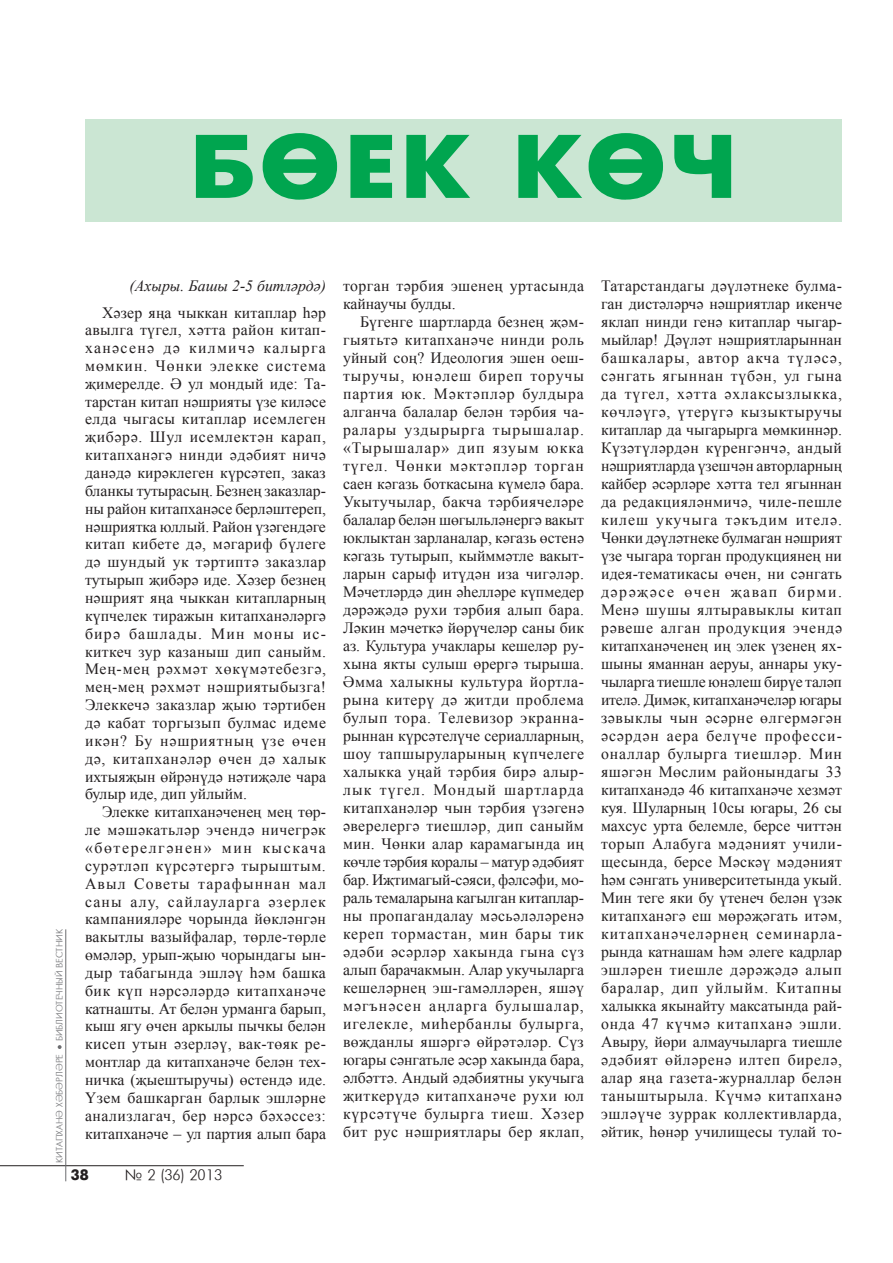
<style>
.page{position:relative;width:893px;height:1263px;background:#fff}
.page>*{position:absolute;margin:0;border:0;box-sizing:border-box;transform-origin:0 0}
._1заг{font:700 90px "NT Futuris";letter-spacing:.04em;color:#00a54f;scale:1.1 1}
._1текст{font:15.75px/18px "Times New Roman";letter-spacing:.02em;color:#231f20;text-align:justify}
._1текст-2{font:italic 15.75px "Times New Roman";color:#231f20}
.t1{font:15px "NT Futuris";color:#231f20}
.t2{font:700 15px "NT Futuris";color:#231f20}
.t3{font:9px "NT Futuris";color:#6c6d70}
</style>
<div class="page">
<hr style="left:0;top:1165px;width:244px;height:1px;background:#231f20">
<hr style="left:66px;top:929px;width:1px;height:252px;background:#6c6d70">
<svg style="left:58px;top:1045px;width:4px;height:4px"></svg>
<div style="left:85px;top:119px;width:757px;height:102px;background:#cbe6d3"></div>
<p class="_1заг" style="left:190px;top:117px;width:499px">БЉЕК КЉЧ</p>
<p class="t3" style="left:55px;top:1041px;width:113px;rotate:-90deg">БИБЛИОТЕЧНЫЙ ВЕСТНИК</p>
<p class="t3" style="left:55px;top:1162px;width:110px;rotate:-90deg">КИТАПХАНЂ ХЂБЂРЛЂРЕ</p>
<p class="_1текст-2" style="left:130px;top:275px;width:198px">(Ахыры. Башы 2-5 битләрдә)</p>
<p class="_1текст" style="left:85px;top:303px;width:243px;text-indent:17px">Хәзер яңа чыккан китаплар һәр авылга түгел, хәтта район китап&shy;ханәсенә дә килмичә калырга мөмкин. Чөнки элекке система җимерелде. Ә ул мондый иде: Та&shy;тарстан китап нәшрияты үзе киләсе елда чыгасы китаплар исемлеген җибәрә. Шул исемлектән карап, китапханәгә нинди әдәбият ничә данәдә кирәклеген күрсәтеп, заказ бланкы тутырасың. Безнең заказлар&shy;ны район китапханәсе берләштереп, нәшриятка юллый. Район үзәгендәге китап кибете дә, мәгариф бүлеге дә шундый ук тәртиптә заказлар тутырып җибәрә иде. Хәзер безнең нәшрият яңа чыккан китапларның күпчелек тиражын китапханәләргә бирә башлады. Мин моны ис&shy;киткеч зур казаныш дип саныйм.<br>Мең-мең рәхмәт хөкүмәтебезгә, мең-мең рәхмәт нәшриятыбызга!<br>Элеккечә заказлар җыю тәртибен дә кабат торгызып булмас идеме икән? Бу нәшриятның үзе өчен дә, китапханәләр өчен дә халык ихтыяҗын өйрәнүдә нәтиҗәле чара булыр иде, дип уйлыйм.</p>
<p class="_1текст" style="left:85px;top:803px;width:242px;text-indent:17px">Элекке китапханәченең мең төр&shy;ле мәшәкатьләр эчендә ничегрәк «бөтерелгәнен» мин кыскача сурәтләп күрсәтергә тырыштым.<br>Авыл Советы тарафыннан мал саны алу, сайлауларга әзерлек кампанияләре чорында йөкләнгән вакытлы вазыйфалар, төрле-төрле өмәләр, урып-җыю чорындагы ын&shy;дыр табагында эшләү һәм башка бик күп нәрсәләрдә китапханәче катнашты. Ат белән урманга барып, кыш ягу өчен аркылы пычкы белән кисеп утын әзерләү, вак-төяк ре&shy;монтлар да китапханәче белән тех&shy;ничка (җыештыручы) өстендә иде.<br>Үзем башкарган барлык эшләрне анализлагач, бер нәрсә бәхәссез: китапханәче – ул партия алып бара</p>
<p class="t2" style="left:71px;top:1167px;width:19px">38</p>
<p class="t1" style="left:125px;top:1167px;width:99px">№ 2 (36) 2013</p>
<p class="_1текст" style="left:343px;top:277px;width:243px">торган тәрбия эшенең уртасында кайнаучы булды.</p>
<p class="_1текст" style="left:343px;top:312px;width:243px;text-indent:17px">Бүгенге шартларда безнең җәм&shy;гыятьтә китапханәче нинди роль уйный соң? Идеология эшен оеш&shy;тыручы, юнәлеш биреп торучы партия юк. Мәктәпләр булдыра алганча балалар белән тәрбия ча&shy;ралары уздырырга тырышалар. «Тырышалар» дип язуым юкка түгел. Чөнки мәктәпләр торган саен кәгазь боткасына күмелә бара.<br>Укытучылар, бакча тәрбиячеләре балалар белән шөгыльләнергә вакыт юклыктан зарланалар, кәгазь өстенә кәгазь тутырып, кыйммәтле вакыт&shy;ларын сарыф итүдән иза чигәләр.<br>Мәчетләрдә дин әһелләре күпмедер дәрәҗәдә рухи тәрбия алып бара.<br>Ләкин мәчеткә йөрүчеләр саны бик аз. Культура учаклары кешеләр ру&shy;хына якты сулыш өрергә тырыша.<br>Әмма халыкны культура йортла&shy;рына китерү дә җитди проблема булып тора. Телевизор экранна&shy;рыннан күрсәтелүче сериалларның, шоу тапшыруларының күпчелеге халыкка уңай тәрбия бирә алыр&shy;лык түгел. Мондый шартларда китапханәләр чын тәрбия үзәгенә әверелергә тиешләр, дип саныйм мин. Чөнки алар карамагында иң көчле тәрбия коралы – матур әдәбият бар. Иҗтимагый-сәяси, фәлсәфи, мо&shy;раль темаларына кагылган китаплар&shy;ны пропагандалау мәсьәләләренә кереп тормастан, мин бары тик әдәби әсәрләр хакында гына сүз алып барачакмын. Алар укучыларга кешеләрнең эш-гамәлләрен, яшәү мәгънәсен аңларга булышалар, игелекле, миһербанлы булырга, вөҗданлы яшәргә өйрәтәләр. Сүз югары сәнгатьле әсәр хакында бара, әлбәттә. Андый әдәбиятны укучыга җиткерүдә китапханәче рухи юл күрсәтүче булырга тиеш. Хәзер бит рус нәшриятлары бер яклап,</p>
<p class="_1текст" style="left:601px;top:276px;width:243px">Татарстандагы дәүләтнеке булма&shy;ган дистәләрчә нәшриятлар икенче яклап нинди генә китаплар чыгар&shy;мыйлар! Дәүләт нәшриятларыннан башкалары, автор акча түләсә, сәнгать ягыннан түбән, ул гына да түгел, хәтта әхлаксызлыкка, көчләүгә, үтерүгә кызыктыручы китаплар да чыгарырга мөмкиннәр.<br>Күзәтүләрдән күренгәнчә, андый нәшриятларда үзешчән авторларның кайбер әсәрләре хәтта тел ягыннан да редакцияләнмичә, чиле-пешле килеш укучыга тәкъдим ителә.<br>Чөнки дәүләтнеке булмаган нәшрият үзе чыгара торган продукциянең ни идея-тематикасы өчен, ни сәнгать дәрәҗәсе өчен җавап бирми.<br>Менә шушы ялтыравыклы китап рәвеше алган продукция эчендә китапханәченең иң элек үзенең ях&shy;шыны яманнан аеруы, аннары уку&shy;чыларга тиешле юнәлеш бирүе таләп ителә. Димәк, китапханәчеләр югары зәвыклы чын әсәрне өлгермәгән әсәрдән аера белүче професси&shy;оналлар булырга тиешләр. Мин яшәгән Мөслим районындагы 33 китапханәдә 46 китапханәче хезмәт куя. Шуларның 10сы югары, 26 сы махсус урта белемле, берсе читтән торып Алабуга мәдәният учили&shy;щесында, берсе Мәскәү мәдәният һәм сәнгать университетында укый.<br>Мин теге яки бу үтенеч белән үзәк китапханәгә еш мөрәҗәгать итәм, китапханәчеләрнең семинарла&shy;рында катнашам һәм әлеге кадрлар эшләрен тиешле дәрәҗәдә алып баралар, дип уйлыйм. Китапны халыкка якынайту максатында рай&shy;онда 47 күчмә китапханә эшли.<br>Авыру, йөри алмаучыларга тиешле әдәбият өйләренә илтеп бирелә, алар яңа газета-журналлар белән таныштырыла. Күчмә китапханә эшләүче зуррак коллективларда, әйтик, һөнәр училищесы тулай то-</p>
</div>
